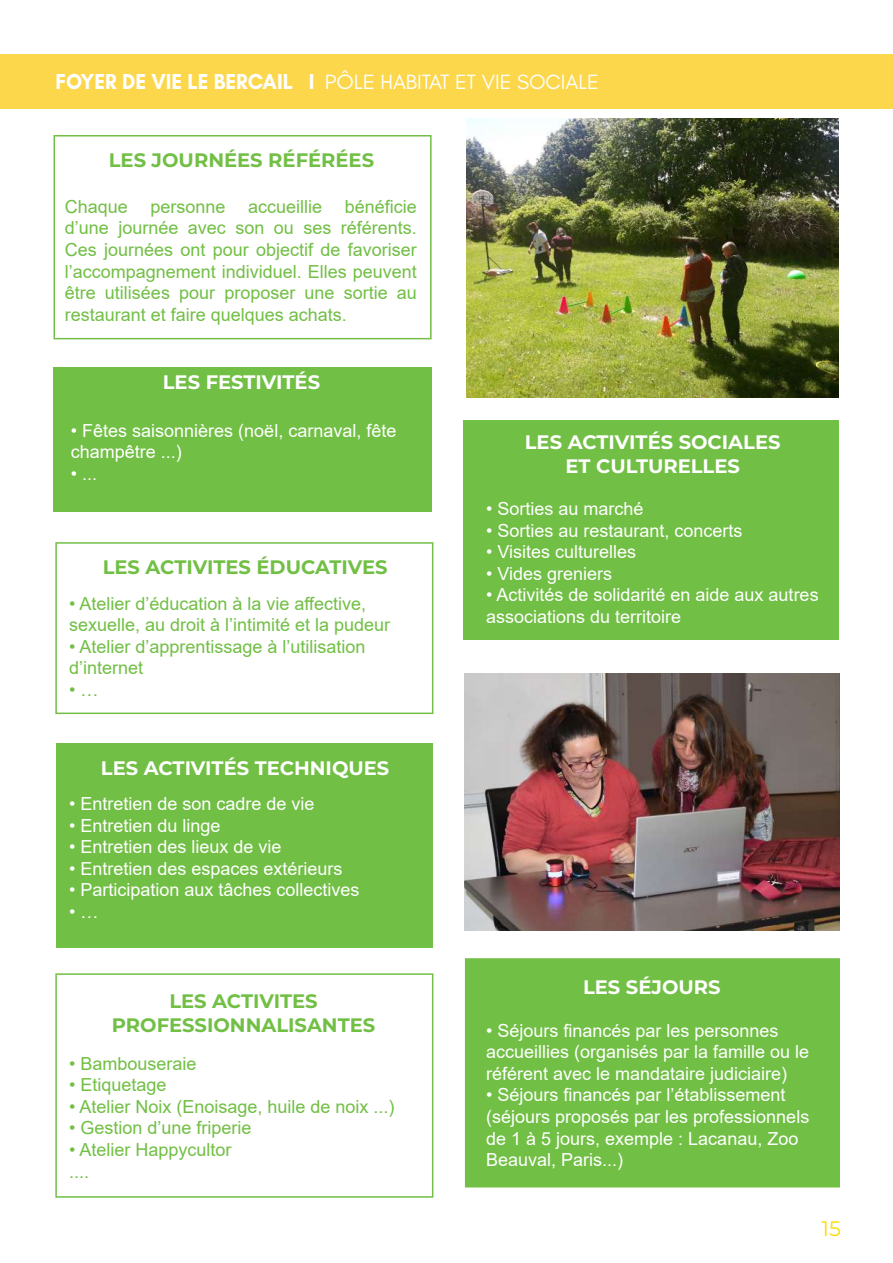
<style>
.page{position:relative;width:893px;height:1263px;background:#fff}
.page>*{position:absolute;margin:0;border:0;box-sizing:border-box;transform-origin:0 0}
.t1{font:21px "Glacial Indifference";color:#fff;scale:1.05 1}
.t2{font:21px "Montserrat";color:#fcdb04}
.t3{font:700 19.5px/23.4px "Montserrat";color:#fff;text-align:center}
.t4{font:700 19.5px/23.4px "Montserrat";color:#71bf44;text-align:center}
.t5{font:18px/21.6px "Arial";color:#fff}
.t6{font:18px/21.6px "Arial";color:#71bf44}
.s1{font-weight:700;font-size:22.05px}
</style>
<div class="page">
<div style="left:0;top:54px;width:893px;height:54px;background:#fcd74c"></div>
<div style="left:464px;top:420px;width:375px;height:220px;background:#71bf44"></div>
<div style="left:55px;top:542px;width:378px;height:172px;border:2px solid #71bf44"></div>
<div style="left:54px;top:135px;width:378px;height:204px;border:2px solid #71bf44"></div>
<div style="left:54px;top:367px;width:378px;height:145px;background:#71bf44"></div>
<div style="left:465px;top:958px;width:375px;height:229px;background:#71bf44;border:2px solid #71bf44"></div>
<div style="left:56px;top:743px;width:376px;height:205px;background:#71bf44"></div>
<img style="left:465px;top:674px;width:375px;height:257px">
<div style="left:55px;top:973px;width:378px;height:225px;border:2px solid #71bf44"></div>
<img style="left:466px;top:118px;width:373px;height:279px">
<p class="t1" style="left:55px;top:70px;width:519px"><span class="s1">FOYER DE VIE LE BERCAIL I</span> PÔLE HABITAT ET VIE SOCIALE</p>
<p class="t4" style="left:109px;top:148px;width:267px">LES JOURNÉES RÉFÉRÉES</p>
<p class="t6" style="left:65px;top:196px;width:65px">Chaque</p>
<p class="t6" style="left:150px;top:196px;width:77px">personne</p>
<p class="t6" style="left:248px;top:196px;width:76px">accueillie</p>
<p class="t6" style="left:65px;top:196px;width:354px;text-align:justify;text-indent:280px">bénéficie d’une journée avec son ou ses référents.<br>Ces journées ont pour objectif de favoriser l’accompagnement individuel. Elles peuvent être utilisées pour proposer une sortie au restaurant et faire quelques achats.</p>
<p class="t3" style="left:163px;top:370px;width:159px">LES FESTIVITÉS</p>
<p class="t5" style="left:71px;top:419px;width:327px">• Fêtes saisonnières (noël, carnaval, fête champêtre ...)</p>
<p class="t5" style="left:71px;top:463px;width:28px">• ...</p>
<p class="t4" style="left:103px;top:554px;width:286px">LES ACTIVITES ÉDUCATIVES</p>
<p class="t6" style="left:69px;top:592px;width:323px">• Atelier d’éducation à la vie affective, sexuelle, au droit à l’intimité et la pudeur</p>
<p class="t6" style="left:69px;top:635px;width:298px">• Atelier d’apprentissage à l’utilisation d’internet</p>
<p class="t6" style="left:69px;top:679px;width:31px">• …</p>
<p class="t3" style="left:101px;top:755px;width:290px">LES ACTIVITÉS TECHNIQUES</p>
<p class="t5" style="left:69px;top:793px;width:247px">• Entretien de son cadre de vie</p>
<p class="t5" style="left:69px;top:814px;width:153px">• Entretien du linge</p>
<p class="t5" style="left:69px;top:836px;width:214px">• Entretien des lieux de vie</p>
<p class="t5" style="left:69px;top:857px;width:275px">• Entretien des espaces extérieurs</p>
<p class="t5" style="left:69px;top:879px;width:292px">• Participation aux tâches collectives</p>
<p class="t5" style="left:69px;top:901px;width:31px">• …</p>
<p class="t4" style="left:112px;top:989px;width:265px">LES ACTIVITES<br>PROFESSIONNALISANTES</p>
<p class="t6" style="left:69px;top:1052px;width:129px">• Bambouseraie</p>
<p class="t6" style="left:69px;top:1074px;width:99px">• Etiquetage</p>
<p class="t6" style="left:69px;top:1095px;width:327px">• Atelier Noix (Enoisage, huile de noix ...)</p>
<p class="t6" style="left:69px;top:1117px;width:184px">• Gestion d’une friperie</p>
<p class="t6" style="left:69px;top:1139px;width:164px">• Atelier Happycultor ....</p>
<p class="t3" style="left:525px;top:430px;width:257px">LES ACTIVITÉS SOCIALES<br>ET CULTURELLES</p>
<p class="t5" style="left:486px;top:498px;width:159px">• Sorties au marché</p>
<p class="t5" style="left:486px;top:519px;width:258px">• Sorties au restaurant, concerts</p>
<p class="t5" style="left:486px;top:541px;width:152px">• Visites culturelles</p>
<p class="t5" style="left:486px;top:563px;width:128px">• Vides greniers</p>
<p class="t5" style="left:486px;top:584px;width:334px">• Activités de solidarité en aide aux autres associations du territoire</p>
<p class="t3" style="left:583px;top:975px;width:139px">LES SÉJOURS</p>
<p class="t5" style="left:486px;top:1019px;width:325px">• Séjours financés par les personnes accueillies (organisés par la famille ou le référent avec le mandataire judiciaire)</p>
<p class="t5" style="left:486px;top:1084px;width:325px">• Séjours financés par l’établissement (séjours proposés par les professionnels de 1 à 5 jours, exemple : Lacanau, Zoo Beauval, Paris...)</p>
<p class="t2" style="left:822px;top:1214px;width:21px">15</p>
</div>
